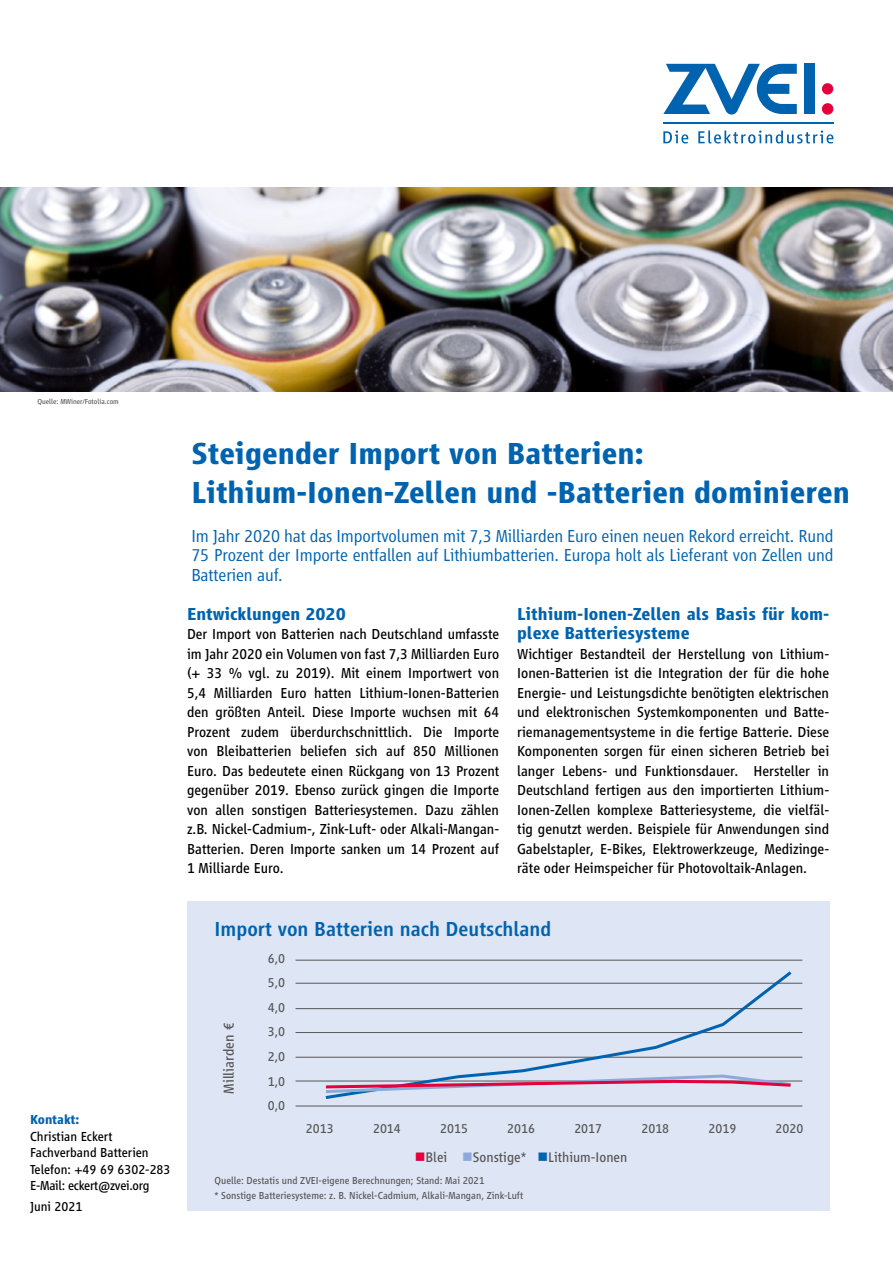
<style>
.page{position:relative;width:893px;height:1263px;background:#fff}
.page>*{position:absolute;margin:0;border:0;box-sizing:border-box;transform-origin:0 0}
.t1{font:700 31.5px/39px "Vialog LT Pro";color:#0063af}
.t2{font:500 21px "Vialog LT Pro";color:#0063af}
.t3{font:300 18px/19.5px "Vialog LT Pro";letter-spacing:-.005em;color:#0063af;text-align:justify}
.t4{font:700 18px/19.5px "Vialog LT Pro";color:#0063af}
.t5{font:15px/19.5px "Vialog LT Pro";color:#000;text-align:justify}
.t6{font:15px "Vialog LT Pro";color:#575756}
.t7{font:14.4px "Vialog LT Pro";color:#575756}
.t8{font:13.5px/16.5px "Vialog LT Pro";color:#000}
.t9{font:13.5px/24.6px "Vialog LT Pro";color:#575756;text-align:justify}
.t10{font:700 13.5px "Vialog LT Pro";color:#0063af}
.t11{font:10.5px/15px "Vialog LT Pro";color:#575756}
.t12{font:7.5px "Vialog LT Pro";color:#575756}
.s1{color:#e4003a}
.s2{color:#8caad9}
.s3{color:#0063af}
</style>
<div class="page">
<svg style="left:663px;top:64px;width:134px;height:51px"></svg>
<div style="left:804px;top:64px;width:10px;height:50px;background:#0063af"></div>
<div style="left:822px;top:83px;width:11px;height:12px;background:#e4003a;border-radius:50%"></div>
<div style="left:822px;top:103px;width:11px;height:12px;background:#e4003a;border-radius:50%"></div>
<hr style="left:663px;top:122px;width:170px;height:1px;background:#0063af">
<svg style="left:663px;top:131px;width:25px;height:12px"></svg>
<svg style="left:698px;top:130px;width:135px;height:13px"></svg>
<img style="left:0;top:187px;width:893px;height:204px">
<div style="left:187px;top:901px;width:642px;height:309px;background:#dee5f5"></div>
<hr style="left:296px;top:960px;width:506px;height:1px;background:#575756">
<hr style="left:296px;top:1032px;width:506px;height:1px;background:#575756">
<hr style="left:296px;top:1008px;width:506px;height:1px;background:#575756">
<hr style="left:296px;top:983px;width:506px;height:1px;background:#575756">
<hr style="left:296px;top:1057px;width:506px;height:1px;background:#575756">
<hr style="left:296px;top:1081px;width:506px;height:1px;background:#575756">
<hr style="left:296px;top:1105px;width:506px;height:1px;background:#575756">
<svg style="left:322px;top:971px;width:473px;height:128px"></svg>
<svg style="left:323px;top:1073px;width:471px;height:22px"></svg>
<p class="t12" style="left:37px;top:397px;width:83px">Quelle: MWiner/Fotolia.com</p>
<p class="t10" style="left:30px;top:1112px;width:51px">Kontakt:</p>
<p class="t8" style="left:30px;top:1128px;width:142px">Christian Eckert<br>Fachverband Batterien<br>Telefon: +49 69 6302-283<br>E-Mail: eckert@zvei.org</p>
<p class="t8" style="left:30px;top:1198px;width:54px">Juni 2021</p>
<h1 class="t1" style="left:191px;top:434px;width:660px">Steigender Import von Batterien:<br>Lithium-Ionen-Zellen und -Batterien dominieren</h1>
<p class="t3" style="left:191px;top:526px;width:644px">Im Jahr 2020 hat das Importvolumen mit 7,3 Milliarden Euro einen neuen Rekord erreicht. Rund 75 Prozent der Importe entfallen auf Lithiumbatterien. Europa holt als Lieferant von Zellen und Batterien auf.</p>
<p class="t4" style="left:187px;top:604px;width:160px">Entwicklungen 2020</p>
<p class="t5" style="left:187px;top:624px;width:314px">Der Import von Batterien nach Deutschland umfasste im Jahr 2020 ein Volumen von fast 7,3 Milliarden Euro (+ 33 % vgl. zu 2019). Mit einem Importwert von 5,4 Milliarden Euro hatten Lithium-Ionen-Batterien den größten Anteil. Diese Importe wuchsen mit 64<br>Prozent zudem überdurchschnittlich. Die Importe von Bleibatterien beliefen sich auf 850 Millionen Euro. Das bedeutete einen Rückgang von 13 Prozent gegenüber 2019. Ebenso zurück gingen die Importe von allen sonstigen Batteriesystemen. Dazu zählen z.B. Nickel-Cadmium-, Zink-Luft- oder Alkali-Mangan-Batterien. Deren Importe sanken um 14 Prozent auf 1 Milliarde Euro.</p>
<p class="t4" style="left:517px;top:604px;width:314px">Lithium-Ionen-Zellen als Basis für kom&shy;plexe Batteriesysteme</p>
<p class="t5" style="left:517px;top:644px;width:314px">Wichtiger Bestandteil der Herstellung von Lithium-Ionen-Batterien ist die Integration der für die hohe Energie- und Leistungsdichte benötigten elektrischen und elektronischen Systemkomponenten und Batte&shy;riemanagementsysteme in die fertige Batterie. Diese Komponenten sorgen für einen sicheren Betrieb bei langer Lebens- und Funktionsdauer. Hersteller in Deutschland fertigen aus den importierten Lithium-Ionen-Zellen komplexe Batteriesysteme, die vielfäl&shy;tig genutzt werden. Beispiele für Anwendungen sind Gabelstapler, E-Bikes, Elektrowerkzeuge, Medizinge&shy;räte oder Heimspeicher für Photovoltaik-Anlagen.</p>
<h2 class="t2" style="left:215px;top:917px;width:338px">Import von Batterien nach Deutschland</h2>
<p class="t6" style="left:221px;top:1094px;width:73px;rotate:-90deg">Milliarden €</p>
<p class="t9" style="left:268px;top:946px;width:19px">6,0<br>5,0<br>4,0<br>3,0<br>2,0<br>1,0<br>0,0</p>
<p class="t9" style="left:306px;top:1116px;width:29px">2013</p>
<p class="t9" style="left:373px;top:1116px;width:29px">2014</p>
<p class="t9" style="left:440px;top:1116px;width:29px">2015</p>
<p class="t9" style="left:507px;top:1116px;width:29px">2016</p>
<p class="t9" style="left:574px;top:1116px;width:29px">2017</p>
<p class="t9" style="left:641px;top:1116px;width:29px">2018</p>
<p class="t9" style="left:708px;top:1116px;width:29px">2019</p>
<p class="t9" style="left:776px;top:1116px;width:29px">2020</p>
<p class="t7" style="left:415px;top:1149px;width:214px"><span class="s1">■</span>Blei <span class="s2">■</span>Sonstige* <span class="s3">■</span>Lithium-Ionen</p>
<p class="t11" style="left:215px;top:1173px;width:310px">Quelle: Destatis und ZVEI-eigene Berechnungen; Stand: Mai 2021<br>* Sonstige Batteriesysteme: z. B. Nickel-Cadmium, Alkali-Mangan, Zink-Luft</p>
</div>
